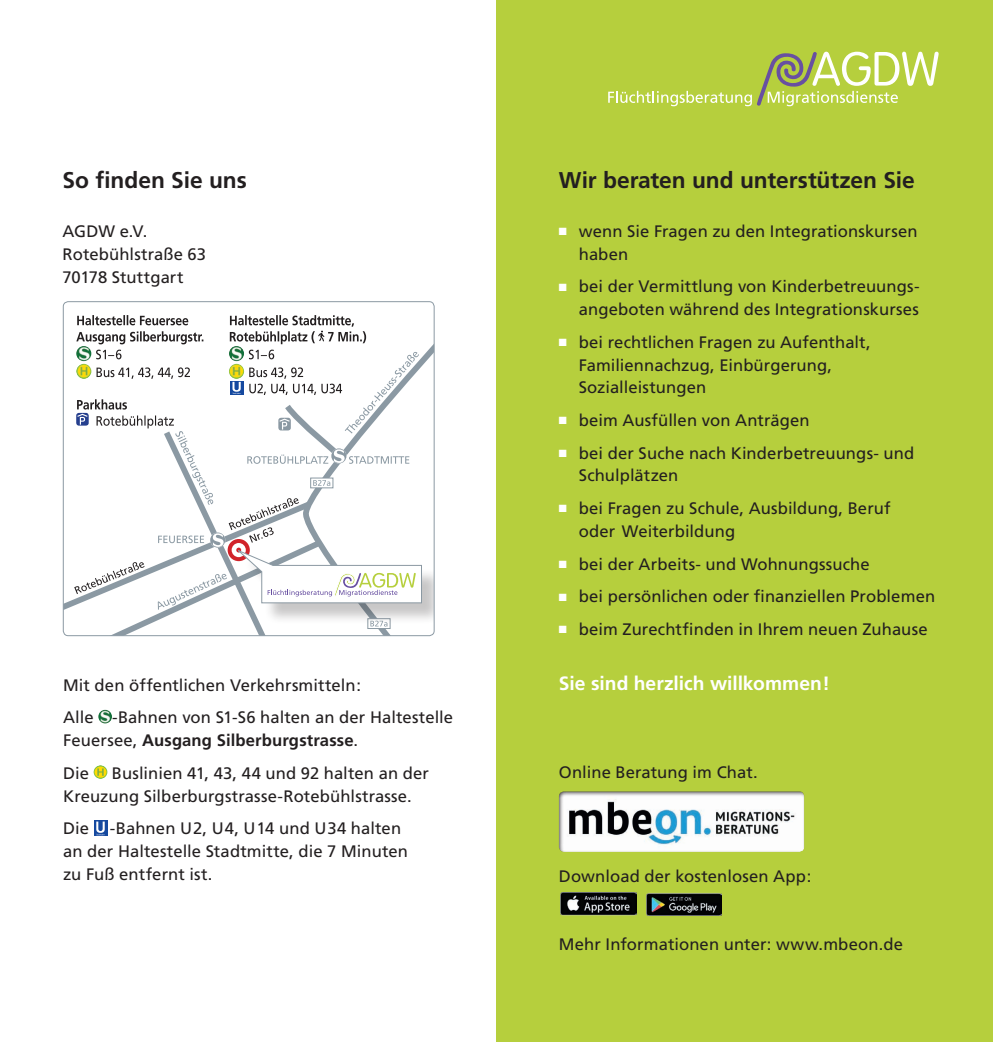
<style>
.page{position:relative;width:993px;height:1042px;background:#fff}
.page>*{position:absolute;margin:0;border:0;box-sizing:border-box;transform-origin:0 0}
.Copy_9_5_Pkt__Aufzäh{font:700 22.75px "Frutiger";letter-spacing:-.005em;color:#231f20}
.Copy_9_5_Pkt{font:700 19.25px "Frutiger";color:#fff}
.Copy_9_5_Pkt-2{font:16.62px/22.8px "Frutiger";letter-spacing:.005em;color:#231f20}
.Copy_9_5_Pkt__Aufzäh-2{font:16.62px/22.8px "Frutiger";letter-spacing:.005em;color:#231f20}
.s1{font-weight:700}
.s2{color:#fff}
</style>
<div class="page">
<div style="left:496px;top:0;width:496px;height:1042px;background:#b6cf3d"></div>
<svg style="left:608px;top:51px;width:330px;height:56px"></svg>
<img style="left:98px;top:710px;width:14px;height:13px;border-radius:7px">
<img style="left:94px;top:765px;width:13px;height:14px;border-radius:7px">
<div style="left:94px;top:821px;width:13px;height:15px;background:#15499f"></div>
<svg style="left:96px;top:821px;width:9px;height:14px"></svg>
<svg style="left:63px;top:315px;width:371px;height:321px"></svg>
<div style="left:63px;top:301px;width:371px;height:335px;border:1px solid #8b99a3;border-radius:5px"></div>
<div style="left:558px;top:788px;width:248px;height:65px;background:#231f20;opacity:.87"></div>
<img style="left:560px;top:893px;width:76px;height:23px">
<img style="left:646px;top:892px;width:75px;height:23px">
<p class="Copy_9_5_Pkt__Aufzäh" style="left:63px;top:166px;width:186px">So finden Sie uns</p>
<p class="Copy_9_5_Pkt__Aufzäh-2" style="left:63px;top:220px;width:145px">AGDW e.V.<br>Rotebühlstraße 63<br>70178 Stuttgart</p>
<p class="Copy_9_5_Pkt__Aufzäh-2" style="left:63px;top:674px;width:299px">Mit den öffentlichen Verkehrsmitteln:</p>
<p class="Copy_9_5_Pkt__Aufzäh-2" style="left:63px;top:706px;width:391px">Alle -Bahnen von S1-S6 halten an der Haltestelle<br>Feuersee, <span class="s1">Ausgang Silberburgstrasse</span>.</p>
<p class="Copy_9_5_Pkt__Aufzäh-2" style="left:63px;top:762px;width:27px">Die</p>
<p class="Copy_9_5_Pkt__Aufzäh-2" style="left:63px;top:762px;width:367px;text-indent:49px">Buslinien 41, 43, 44 und 92 halten an der<br>Kreuzung Silberburgstrasse-Rotebühlstrasse.</p>
<p class="Copy_9_5_Pkt__Aufzäh-2" style="left:63px;top:817px;width:27px">Die</p>
<p class="Copy_9_5_Pkt__Aufzäh-2" style="left:63px;top:817px;width:346px;text-indent:47px">-Bahnen U2, U4, U14 und U34 halten an der Haltestelle Stadtmitte, die 7 Minuten zu Fuß entfernt ist.</p>
<p class="Copy_9_5_Pkt__Aufzäh" style="left:558px;top:166px;width:357px">Wir beraten und unterstützen Sie</p>
<p class="Copy_9_5_Pkt-2" style="left:578px;top:220px;width:340px;text-indent:-20px"><span class="s2">■</span> wenn Sie Fragen zu den Integrationskursen haben</p>
<p class="Copy_9_5_Pkt-2" style="left:558px;top:275px;width:362px;text-align:right"><span class="s2">■</span> bei der Vermittlung von Kinderbetreuungs&shy;angeboten während des Integrationskurses</p>
<p class="Copy_9_5_Pkt-2" style="left:578px;top:331px;width:293px;text-indent:-20px"><span class="s2">■</span> bei rechtlichen Fragen zu Aufenthalt,<br>Familiennachzug, Einbürgerung,<br>Sozialleistungen</p>
<p class="Copy_9_5_Pkt-2" style="left:558px;top:409px;width:252px"><span class="s2">■</span> beim Ausfüllen von Anträgen</p>
<p class="Copy_9_5_Pkt-2" style="left:578px;top:442px;width:337px;text-indent:-20px"><span class="s2">■</span> bei der Suche nach Kinderbetreuungs- und<br>Schulplätzen</p>
<p class="Copy_9_5_Pkt-2" style="left:578px;top:497px;width:313px;text-indent:-20px"><span class="s2">■</span> bei Fragen zu Schule, Ausbildung, Beruf oder Weiterbildung</p>
<p class="Copy_9_5_Pkt-2" style="left:558px;top:552px;width:312px"><span class="s2">■</span> bei der Arbeits- und Wohnungssuche</p>
<p class="Copy_9_5_Pkt-2" style="left:558px;top:585px;width:378px"><span class="s2">■</span> bei persönlichen oder finanziellen Problemen</p>
<p class="Copy_9_5_Pkt-2" style="left:558px;top:618px;width:370px"><span class="s2">■</span> beim Zurechtfinden in Ihrem neuen Zuhause</p>
<p class="Copy_9_5_Pkt" style="left:558px;top:672px;width:272px">Sie sind herzlich willkommen!</p>
<p class="Copy_9_5_Pkt-2" style="left:558px;top:761px;width:200px">Online Beratung im Chat.</p>
<p class="Copy_9_5_Pkt__Aufzäh-2" style="left:558px;top:864px;width:254px">Download der kostenlosen App:</p>
<p class="Copy_9_5_Pkt__Aufzäh-2" style="left:558px;top:933px;width:345px">Mehr Informationen unter: www.mbeon.de</p>
</div>
